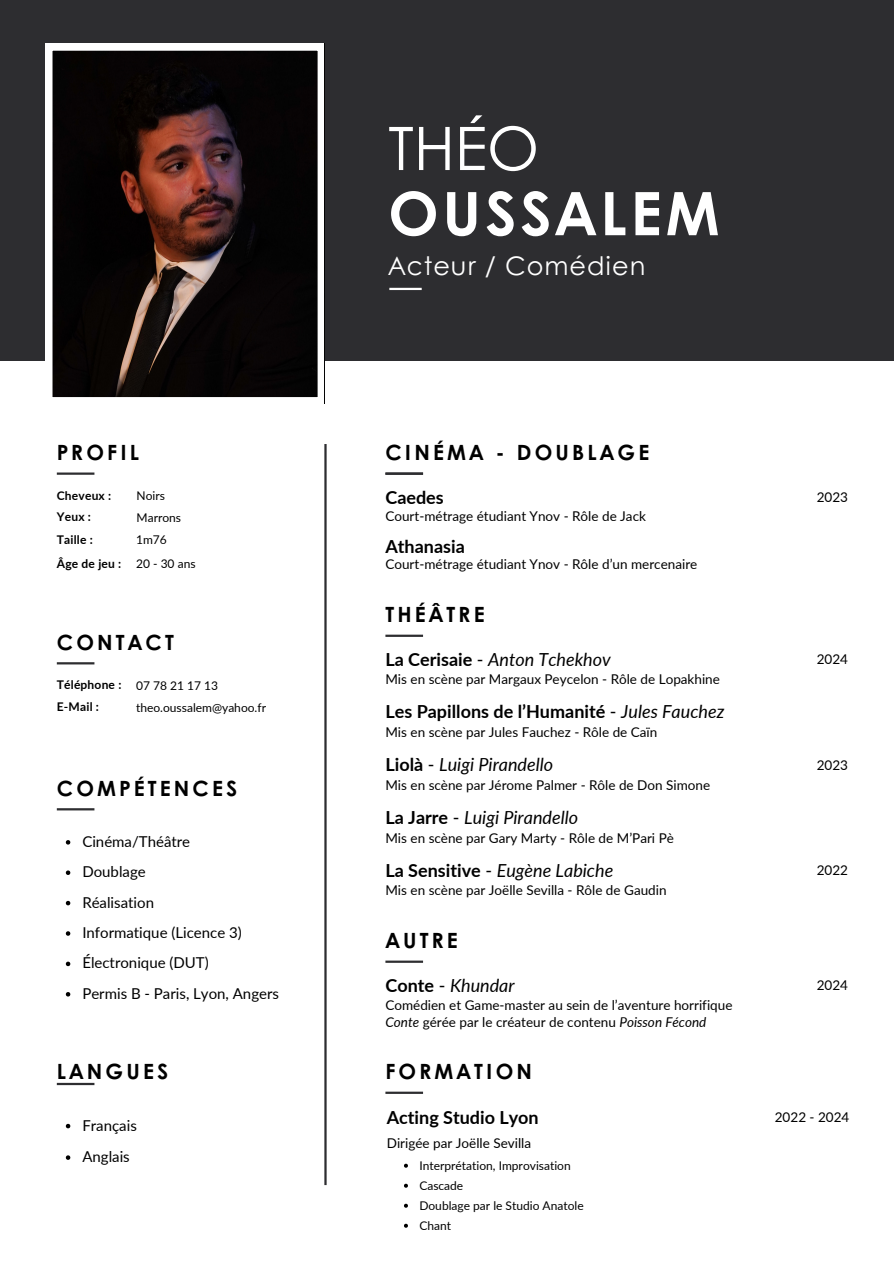
<style>
.page{position:relative;width:894px;height:1264px;background:#fff}
.page>*{position:absolute;margin:0;border:0;box-sizing:border-box;transform-origin:0 0}
.t1{font:700 60px "Century Gothic";letter-spacing:.065em;color:#fff}
.t2{font:60px "Century Gothic";color:#fff}
.t3{font:25.5px "Century Gothic";letter-spacing:.04em;color:#fff}
.t4{font:700 21px "Century Gothic";letter-spacing:.15em;color:#000}
.t5{font:italic 18px "Lato";color:#000}
.t6{font:700 18px "Lato";color:#000}
.t7{font:15px "Lato";color:#000}
.t8{font:13.5px/16.8px "Lato";color:#000}
.t9{font:12px "Lato";color:#000}
.t10{font:700 12px "Lato";letter-spacing:.015em;color:#000}
.s1{font-weight:700;font-style:normal}
.s2{font-style:normal}
.s3{font-weight:400}
.s4{font-weight:400;font-style:italic}
.s5{font-style:italic}
</style>
<div class="page">
<div style="left:0;top:0;width:893px;height:361px;background:#2d2d30"></div>
<svg style="left:46px;top:44px;width:278px;height:354px"></svg>
<hr style="left:389px;top:288px;width:32px;height:2px;background:#fff">
<hr style="left:57px;top:472px;width:37px;height:3px;background:#2d2d30">
<hr style="left:57px;top:808px;width:37px;height:2px;background:#2d2d30">
<hr style="left:57px;top:1082px;width:37px;height:3px;background:#2d2d30">
<hr style="left:385px;top:1091px;width:38px;height:2px;background:#2d2d30">
<hr style="left:385px;top:634px;width:38px;height:3px;background:#2d2d30">
<hr style="left:324px;top:444px;width:2px;height:740px;background:#2d2d30">
<svg style="left:66px;top:840px;width:4px;height:4px"></svg>
<svg style="left:66px;top:870px;width:4px;height:5px"></svg>
<svg style="left:66px;top:900px;width:4px;height:5px"></svg>
<svg style="left:66px;top:931px;width:4px;height:4px"></svg>
<svg style="left:66px;top:961px;width:4px;height:5px"></svg>
<svg style="left:66px;top:992px;width:4px;height:4px"></svg>
<svg style="left:66px;top:1123px;width:4px;height:5px"></svg>
<svg style="left:66px;top:1155px;width:4px;height:4px"></svg>
<hr style="left:57px;top:662px;width:37px;height:2px;background:#2d2d30">
<svg style="left:404px;top:1163px;width:4px;height:4px"></svg>
<svg style="left:404px;top:1183px;width:4px;height:4px"></svg>
<svg style="left:404px;top:1203px;width:4px;height:4px"></svg>
<svg style="left:404px;top:1223px;width:4px;height:4px"></svg>
<hr style="left:385px;top:472px;width:38px;height:3px;background:#2d2d30">
<hr style="left:385px;top:960px;width:38px;height:2px;background:#2d2d30">
<h1 class="t2" style="left:388px;top:103px;width:152px">THÉO</h1>
<h3 class="t1" style="left:388px;top:168px;width:333px">OUSSALEM</h3>
<h2 class="t3" style="left:388px;top:246px;width:259px">Acteur / Comédien</h2>
<p class="t4" style="left:57px;top:436px;width:84px">PROFIL</p>
<h4 class="t4" style="left:385px;top:436px;width:265px">CINÉMA - DOUBLAGE</h4>
<p class="t10" style="left:57px;top:487px;width:56px">Cheveux :</p>
<p class="t10" style="left:57px;top:509px;width:36px">Yeux :</p>
<h4 class="t10" style="left:57px;top:532px;width:38px">Taille :</h4>
<p class="t9" style="left:136px;top:488px;width:30px">Noirs</p>
<p class="t9" style="left:136px;top:532px;width:32px">1m76</p>
<p class="t9" style="left:136px;top:509px;width:46px">Marrons</p>
<p class="t6" style="left:385px;top:486px;width:60px">Caedes</p>
<p class="t8" style="left:816px;top:488px;width:33px">2023</p>
<h6 class="t8" style="left:385px;top:507px;width:262px">Court-métrage étudiant Ynov - Rôle de Jack</h6>
<h5 class="t6" style="left:385px;top:535px;width:81px">Athanasia</h5>
<p class="t10" style="left:57px;top:555px;width:66px">Âge de jeu :</p>
<p class="t9" style="left:136px;top:556px;width:61px">20 - 30 ans</p>
<h4 class="t8" style="left:385px;top:555px;width:313px">Court-métrage étudiant Ynov - Rôle d’un mercenaire</h4>
<h4 class="t4" style="left:385px;top:598px;width:101px">THÉÂTRE</h4>
<p class="t4" style="left:57px;top:626px;width:118px">CONTACT</p>
<p class="t5" style="left:385px;top:648px;width:227px"><span class="s1">La Cerisaie</span> <span class="s2">-</span> Anton Tchekhov</p>
<p class="t8" style="left:816px;top:650px;width:33px">2024</p>
<h5 class="t10" style="left:57px;top:677px;width:66px">Téléphone :</h5>
<p class="t9" style="left:136px;top:678px;width:83px">07 78 21 17 13</p>
<p class="t8" style="left:385px;top:670px;width:336px">Mis en scène par Margaux Peycelon - Rôle de Lopakhine</p>
<h4 class="t10" style="left:57px;top:699px;width:44px">E-Mail :</h4>
<p class="t9" style="left:136px;top:699px;width:131px">theo.oussalem@yahoo.fr</p>
<h5 class="t6" style="left:385px;top:700px;width:340px">Les Papillons de l’Humanité <span class="s3">-</span> <span class="s4">Jules Fauchez</span></h5>
<p class="t8" style="left:385px;top:723px;width:273px">Mis en scène par Jules Fauchez - Rôle de Caïn</p>
<p class="t4" style="left:57px;top:772px;width:182px">COMPÉTENCES</p>
<h4 class="t5" style="left:385px;top:753px;width:169px"><span class="s1">Liolà</span> <span class="s2">-</span> Luigi Pirandello</h4>
<h6 class="t8" style="left:816px;top:756px;width:33px">2023</h6>
<p class="t8" style="left:385px;top:776px;width:326px">Mis en scène par Jérome Palmer - Rôle de Don Simone</p>
<p class="t5" style="left:385px;top:806px;width:194px"><span class="s1">La Jarre</span> <span class="s2">-</span> Luigi Pirandello</p>
<h4 class="t7" style="left:82px;top:832px;width:109px">Cinéma/Théâtre</h4>
<p class="t7" style="left:82px;top:862px;width:65px">Doublage</p>
<p class="t7" style="left:82px;top:892px;width:73px">Réalisation</p>
<p class="t7" style="left:82px;top:923px;width:161px">Informatique (Licence 3)</p>
<p class="t7" style="left:82px;top:953px;width:128px">Électronique (DUT)</p>
<p class="t7" style="left:82px;top:983px;width:198px">Permis B - Paris, Lyon, Angers</p>
<p class="t8" style="left:385px;top:828px;width:290px">Mis en scène par Gary Marty - Rôle de M’Pari Pè</p>
<p class="t5" style="left:385px;top:859px;width:229px"><span class="s1">La Sensitive</span> <span class="s2">-</span> Eugène Labiche</p>
<h6 class="t8" style="left:816px;top:861px;width:33px">2022</h6>
<h6 class="t8" style="left:385px;top:881px;width:282px">Mis en scène par Joëlle Sevilla - Rôle de Gaudin</h6>
<p class="t4" style="left:385px;top:924px;width:74px">AUTRE</p>
<p class="t5" style="left:385px;top:973px;width:131px"><span class="s1">Conte</span> <span class="s2">-</span> Khundar</p>
<p class="t8" style="left:816px;top:976px;width:33px">2024</p>
<p class="t8" style="left:385px;top:996px;width:348px">Comédien et Game-master au sein de l’aventure horrifique<br><span class="s5">Conte</span> gérée par le créateur de contenu <span class="s5">Poisson Fécond</span></p>
<p class="t4" style="left:57px;top:1055px;width:113px">LANGUES</p>
<p class="t4" style="left:385px;top:1055px;width:148px">FORMATION</p>
<h4 class="t7" style="left:82px;top:1115px;width:56px">Français</h4>
<p class="t7" style="left:82px;top:1147px;width:49px">Anglais</p>
<p class="t6" style="left:386px;top:1106px;width:153px">Acting Studio Lyon</p>
<h6 class="t8" style="left:774px;top:1108px;width:76px">2022 - 2024</h6>
<p class="t9" style="left:419px;top:1157px;width:153px">Interprétation, Improvisation</p>
<h6 class="t9" style="left:419px;top:1177px;width:45px">Cascade</h6>
<p class="t9" style="left:419px;top:1197px;width:166px">Doublage par le Studio Anatole</p>
<p class="t9" style="left:419px;top:1217px;width:33px">Chant</p>
<p class="t8" style="left:386px;top:1134px;width:146px">Dirigée par Joëlle Sevilla</p>
</div>
